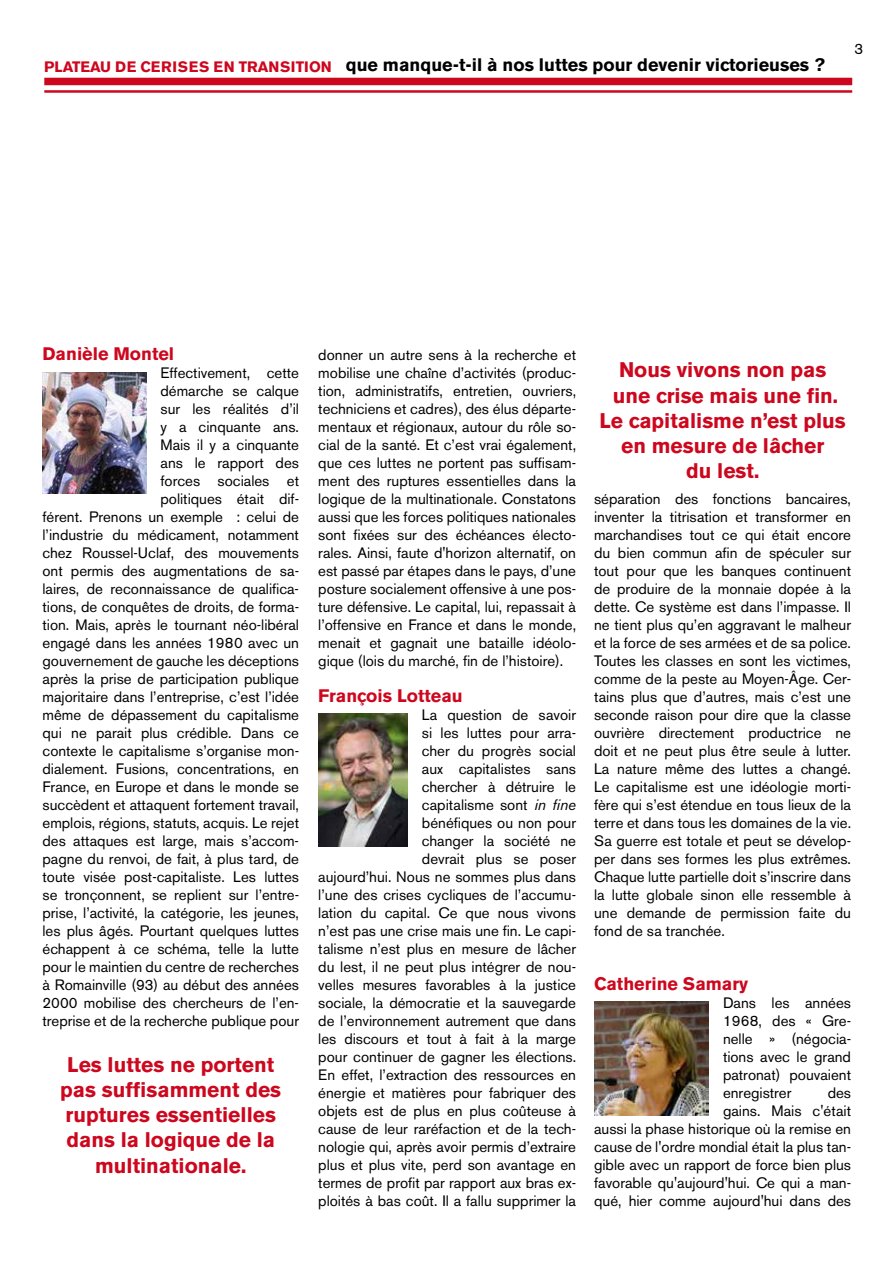
<style>
.page{position:relative;width:893px;height:1263px;background:#fff}
.page>*{position:absolute;margin:0;border:0;box-sizing:border-box;transform-origin:0 0}
.t1{font:700 21px/25.2px "Akzidenz Grotesk BE";color:#cd071e;text-align:center}
.t2{font:700 18px "Akzidenz Grotesk BE";color:#000}
.t3{font:700 18px "Akzidenz Grotesk BE";color:#cd071e}
.t4{font:15px/18px "Akzidenz Grotesk BE";color:#000;text-align:right}
.s1{font-size:15px;color:#cd071e}
.s2{font-style:italic}
</style>
<div class="page">
<div style="left:44px;top:78px;width:808px;height:7px;background:#cd071e"></div>
<hr style="left:44px;top:90px;width:808px;height:3px;background:#cd071e">
<img style="left:43px;top:372px;width:103px;height:121px">
<img style="left:318px;top:713px;width:89px;height:133px">
<img style="left:594px;top:1001px;width:115px;height:115px">
<p class="t2" style="left:44px;top:55px;width:782px"><span class="s1">PLATEAU DE CERISES EN TRANSITION</span> que manque-t-il à nos luttes pour devenir victorieuses ?</p>
<p class="t4" style="left:854px;top:40px;width:10px">3</p>
<p class="t3" style="left:43px;top:343px;width:133px">Danièle Montel</p>
<p class="t4" style="left:43px;top:364px;width:258px">Effectivement, cette<br>démarche se calque<br>sur les réalités d’il<br>y a cinquante ans.<br>Mais il y a cinquante<br>ans le rapport des<br>forces sociales et<br>politiques était dif-<br>férent. Prenons un exemple : celui de l’industrie du médicament, notamment chez Roussel-Uclaf, des mouvements ont permis des augmentations de sa&shy;laires, de reconnaissance de qualifica&shy;tions, de conquêtes de droits, de forma&shy;tion. Mais, après le tournant néo-libéral engagé dans les années 1980 avec un gouvernement de gauche les déceptions après la prise de participation publique majoritaire dans l’entreprise, c’est l’idée même de dépassement du capitalisme qui ne parait plus crédible. Dans ce contexte le capitalisme s’organise mon&shy;dialement. Fusions, concentrations, en France, en Europe et dans le monde se succèdent et attaquent fortement travail, emplois, régions, statuts, acquis. Le rejet des attaques est large, mais s’accom&shy;pagne du renvoi, de fait, à plus tard, de toute visée post-capitaliste. Les luttes se tronçonnent, se replient sur l’entre&shy;prise, l’activité, la catégorie, les jeunes, les plus âgés. Pourtant quelques luttes échappent à ce schéma, telle la lutte pour le maintien du centre de recherches à Romainville (93) au début des années 2000 mobilise des chercheurs de l’en&shy;treprise et de la recherche publique pour</p>
<h1 class="t1" style="left:60px;top:1052px;width:222px">Les luttes ne portent pas suffisamment des ruptures essentielles dans la logique de la multinationale.</h1>
<p class="t4" style="left:318px;top:346px;width:259px;text-align:justify">donner un autre sens à la recherche et mobilise une chaîne d’activités (produc&shy;tion, administratifs, entretien, ouvriers, techniciens et cadres), des élus départe&shy;mentaux et régionaux, autour du rôle so&shy;cial de la santé. Et c’est vrai également, que ces luttes ne portent pas suffisam&shy;ment des ruptures essentielles dans la logique de la multinationale. Constatons aussi que les forces politiques nationales sont fixées sur des échéances électo&shy;rales. Ainsi, faute d'horizon alternatif, on est passé par étapes dans le pays, d’une posture socialement offensive à une pos&shy;ture défensive. Le capital, lui, repassait à l’offensive en France et dans le monde, menait et gagnait une bataille idéolo&shy;gique (lois du marché, fin de l’histoire).</p>
<p class="t3" style="left:318px;top:685px;width:146px">François Lotteau</p>
<p class="t4" style="left:318px;top:706px;width:259px">La question de savoir<br>si les luttes pour arra-<br>cher du progrès social<br>aux capitalistes sans<br>chercher à détruire le<br>capitalisme sont <span class="s2">in fine<br></span>bénéfiques ou non pour<br>changer la société ne<br>devrait plus se poser<br>aujourd’hui. Nous ne sommes plus dans l’une des crises cycliques de l’accumu&shy;lation du capital. Ce que nous vivons n’est pas une crise mais une fin. Le capi&shy;talisme n’est plus en mesure de lâcher du lest, il ne peut plus intégrer de nou&shy;velles mesures favorables à la justice sociale, la démocratie et la sauvegarde de l’environnement autrement que dans les discours et tout à fait à la marge pour continuer de gagner les élections.<br>En effet, l’extraction des ressources en énergie et matières pour fabriquer des objets est de plus en plus coûteuse à cause de leur raréfaction et de la tech&shy;nologie qui, après avoir permis d’extraire plus et plus vite, perd son avantage en termes de profit par rapport aux bras ex&shy;ploités à bas coût. Il a fallu supprimer la</p>
<h1 class="t1" style="left:599px;top:358px;width:248px">Nous vivons non pas une crise mais une fin.<br>Le capitalisme n’est plus en mesure de lâcher<br>du lest.</h1>
<p class="t4" style="left:594px;top:490px;width:259px;text-align:justify">séparation des fonctions bancaires, inventer la titrisation et transformer en marchandises tout ce qui était encore du bien commun afin de spéculer sur tout pour que les banques continuent de produire de la monnaie dopée à la dette. Ce système est dans l’impasse. Il ne tient plus qu’en aggravant le malheur et la force de ses armées et de sa police.<br>Toutes les classes en sont les victimes, comme de la peste au Moyen-Âge. Cer&shy;tains plus que d’autres, mais c’est une seconde raison pour dire que la classe ouvrière directement productrice ne doit et ne peut plus être seule à lutter.<br>La nature même des luttes a changé.<br>Le capitalisme est une idéologie morti&shy;fère qui s’est étendue en tous lieux de la terre et dans tous les domaines de la vie.<br>Sa guerre est totale et peut se dévelop&shy;per dans ses formes les plus extrêmes.<br>Chaque lutte partielle doit s’inscrire dans la lutte globale sinon elle ressemble à une demande de permission faite du fond de sa tranchée.</p>
<p class="t3" style="left:594px;top:973px;width:156px">Catherine Samary</p>
<p class="t4" style="left:723px;top:994px;width:130px;text-align:justify">Dans les années 1968, des « Gre&shy;nelle » (négocia&shy;tions avec le grand patronat) pouvaient enregistrer</p>
<p class="t4" style="left:594px;top:1084px;width:259px">des<br>gains. Mais c'était<br>aussi la phase historique où la remise en cause de l'ordre mondial était la plus tan&shy;gible avec un rapport de force bien plus favorable qu'aujourd'hui. Ce qui a man&shy;qué, hier comme aujourd'hui dans des</p>
</div>
